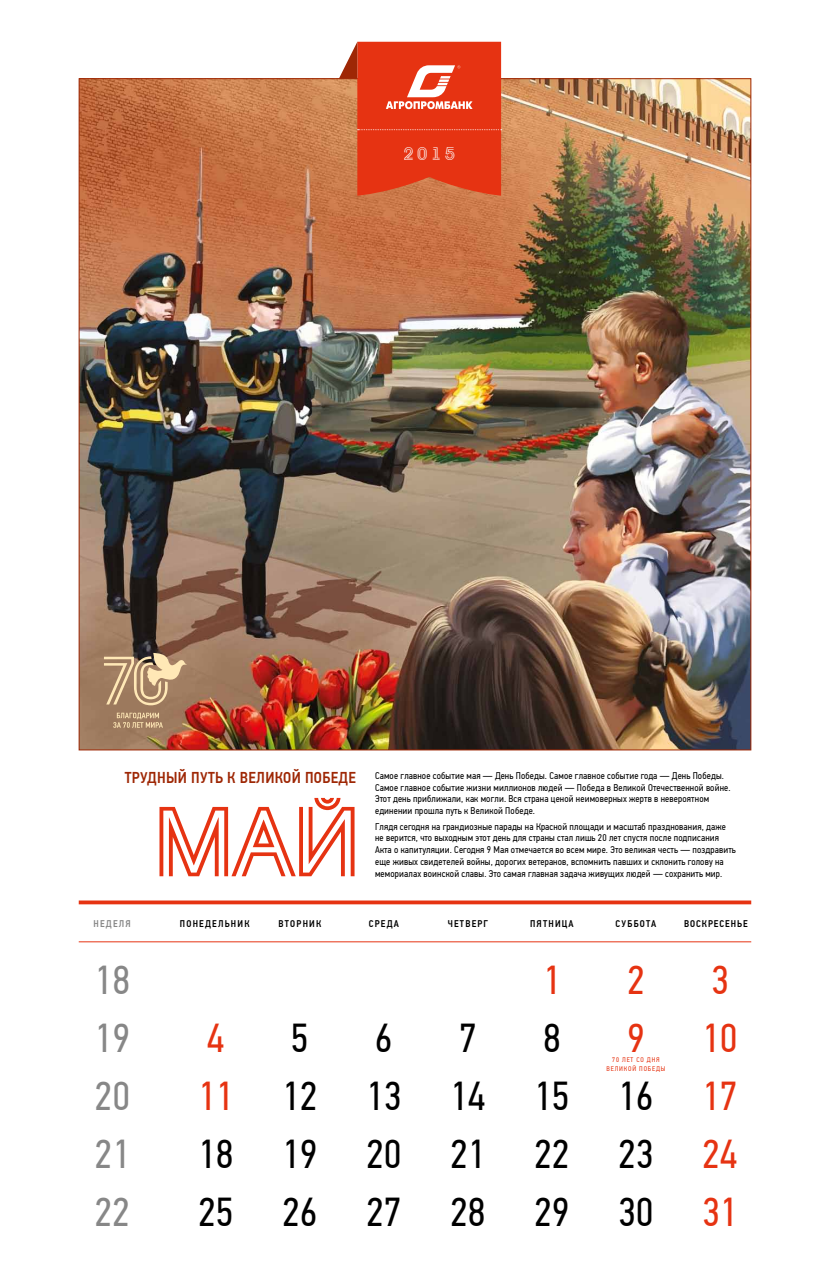
<style>
.page{position:relative;width:830px;height:1276px;background:#fff}
.page>*{position:absolute;margin:0;border:0;box-sizing:border-box;transform-origin:0 0}
.t1{font:96.3px "a Avante Titul Inline";color:#e63312}
.t2{font:40.35px "PF Din Text Cond Pro";color:#000}
.t3{font:40.35px "PF Din Text Cond Pro";color:#878787}
.t4{font:40.35px "PF Din Text Cond Pro";color:#e63312}
.t5{font:17.48px "a Avante Titul Inline";color:#fff}
.t6{font:500 15.75px "PF Din Text Cond Pro";letter-spacing:.02em;color:#9e2705}
.t7{font:9.75px/11.7px "PF Din Text Cond Pro";letter-spacing:.015em;color:#000}
.t8{font:500 9.75px "PF Din Text Cond Pro";letter-spacing:.125em;color:#000}
.t9{font:500 9.75px "PF Din Text Cond Pro";letter-spacing:.1em;color:#000}
.t10{font:500 9.75px "PF Din Text Cond Pro";letter-spacing:.125em;color:#878787}
.t11{font:6.75px/8.1px "PF Din Text Cond Pro";letter-spacing:.125em;color:#e63312;text-align:center}
.s1{color:#e63312}
</style>
<div class="page">
<svg style="left:314px;top:798px;width:26px;height:12px"></svg>
<img style="left:81px;top:80px;width:667px;height:668px">
<svg style="left:113px;top:712px;width:50px;height:16px"></svg>
<svg style="left:104px;top:653px;width:83px;height:52px"></svg>
<svg style="left:79px;top:900px;width:671px;height:4px;fill:#e63312"></svg>
<hr style="left:79px;top:941px;width:671px;height:1px;background:#e63312">
<svg style="left:339px;top:42px;width:162px;height:154px"></svg>
<h3 class="t5" style="left:403px;top:144px;width:53px">2015</h3>
<h3 class="t6" style="left:125px;top:768px;width:232px">ТРУДНЫЙ ПУТЬ К ВЕЛИКОЙ ПОБЕДЕ</h3>
<h1 class="t1" style="left:153px;top:790px;width:208px">МАИ</h1>
<p class="t7" style="left:375px;top:769px;width:357px">Самое главное событие мая — День Победы. Самое главное событие года — День Победы.<br>Самое главное событие жизни миллионов людей — Победа в Великой Отечественной войне.<br>Этот день приближали, как могли. Вся страна ценой неимоверных жертв в невероятном единении прошла путь к Великой Победе.</p>
<p class="t7" style="left:375px;top:820px;width:362px">Глядя сегодня на грандиозные парады на Красной площади и масштаб празднования, даже не верится, что выходным этот день для страны стал лишь 20 лет спустя после подписания Акта о капитуляции. Сегодня 9 Мая отмечается во всем мире. Это великая честь — поздравить еще живых свидетелей войны, дорогих ветеранов, вспомнить павших и склонить голову на</p>
<p class="t7" style="left:375px;top:867px;width:349px">мемориалах воинской славы. Это самая главная задача живущих людей — сохранить мир.</p>
<p class="t10" style="left:93px;top:918px;width:39px">НЕДЕЛЯ</p>
<p class="t8" style="left:180px;top:918px;width:71px">ПОНЕДЕЛЬНИК</p>
<p class="t8" style="left:278px;top:918px;width:44px">ВТОРНИК</p>
<p class="t8" style="left:368px;top:918px;width:32px">СРЕДА</p>
<p class="t8" style="left:447px;top:918px;width:42px">ЧЕТВЕРГ</p>
<p class="t8" style="left:530px;top:918px;width:45px">ПЯТНИЦА</p>
<p class="t8" style="left:615px;top:918px;width:42px">СУББОТА</p>
<p class="t9" style="left:683px;top:918px;width:65px">ВОСКРЕСЕНЬЕ</p>
<h2 class="t3" style="left:94px;top:956px;width:37px">18</h2>
<h2 class="t4" style="left:543px;top:956px;width:19px">1</h2>
<h2 class="t4" style="left:626px;top:956px;width:19px">2</h2>
<h2 class="t4" style="left:710px;top:956px;width:19px">3</h2>
<h2 class="t3" style="left:94px;top:1013px;width:37px">19</h2>
<h2 class="t4" style="left:207px;top:1013px;width:19px">4</h2>
<h2 class="t2" style="left:291px;top:1013px;width:19px">5</h2>
<h2 class="t2" style="left:375px;top:1013px;width:19px">6</h2>
<h2 class="t2" style="left:459px;top:1013px;width:19px">7</h2>
<h2 class="t2" style="left:542px;top:1013px;width:19px">8</h2>
<h2 class="t4" style="left:626px;top:1013px;width:19px">9</h2>
<h2 class="t4" style="left:701px;top:1013px;width:37px">10</h2>
<h2 class="t3" style="left:94px;top:1072px;width:37px">20</h2>
<h2 class="t2" style="left:198px;top:1072px;width:541px"><span class="s1">11</span> 12 13 14 15 16 <span class="s1">17</span></h2>
<h2 class="t3" style="left:94px;top:1130px;width:37px">21</h2>
<h2 class="t2" style="left:198px;top:1130px;width:541px">18 19 20 21 22 23 <span class="s1">24</span></h2>
<h2 class="t3" style="left:94px;top:1188px;width:37px">22</h2>
<h2 class="t2" style="left:198px;top:1188px;width:541px">25 26 27 28 29 30 <span class="s1">31</span></h2>
<p class="t11" style="left:606px;top:1056px;width:60px">70 ЛЕТ СО ДНЯ<br>ВЕЛИКОЙ ПОБЕДЫ</p>
</div>
